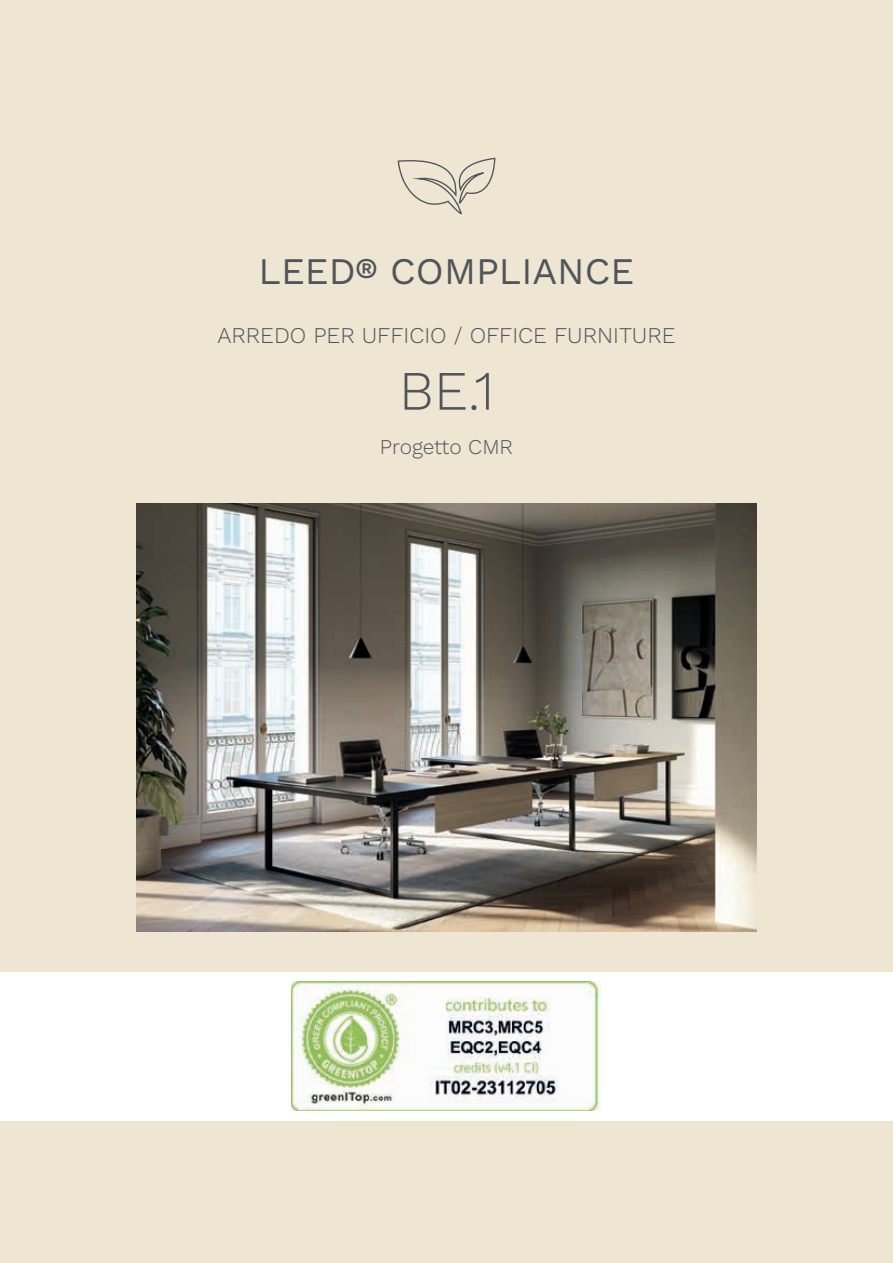
<style>
.page{position:relative;width:893px;height:1263px;background:#eee5d3}
.page>*{position:absolute;margin:0;border:0;box-sizing:border-box;transform-origin:0 0}
.t1{font:300 55.5px "Work Sans";color:#50555a}
.t2{font:37.5px "Work Sans";color:#50555a}
.t3{font:300 22.5px "Work Sans";color:#50555a}
.t4{font:300 21px "Work Sans";color:#50555a}
</style>
<div class="page">
<img style="left:136px;top:504px;width:621px;height:427px">
<div style="left:0;top:972px;width:893px;height:148px;background:#fff"></div>
<img style="left:291px;top:981px;width:311px;height:130px">
<svg style="left:398px;top:158px;width:97px;height:56px"></svg>
<h2 class="t2" style="left:259px;top:242px;width:377px">LEED® COMPLIANCE</h2>
<p class="t3" style="left:217px;top:318px;width:460px">ARREDO PER UFFICIO / OFFICE FURNITURE</p>
<h1 class="t1" style="left:399px;top:349px;width:97px">BE.1</h1>
<p class="t4" style="left:380px;top:431px;width:135px">Progetto CMR</p>
</div>
